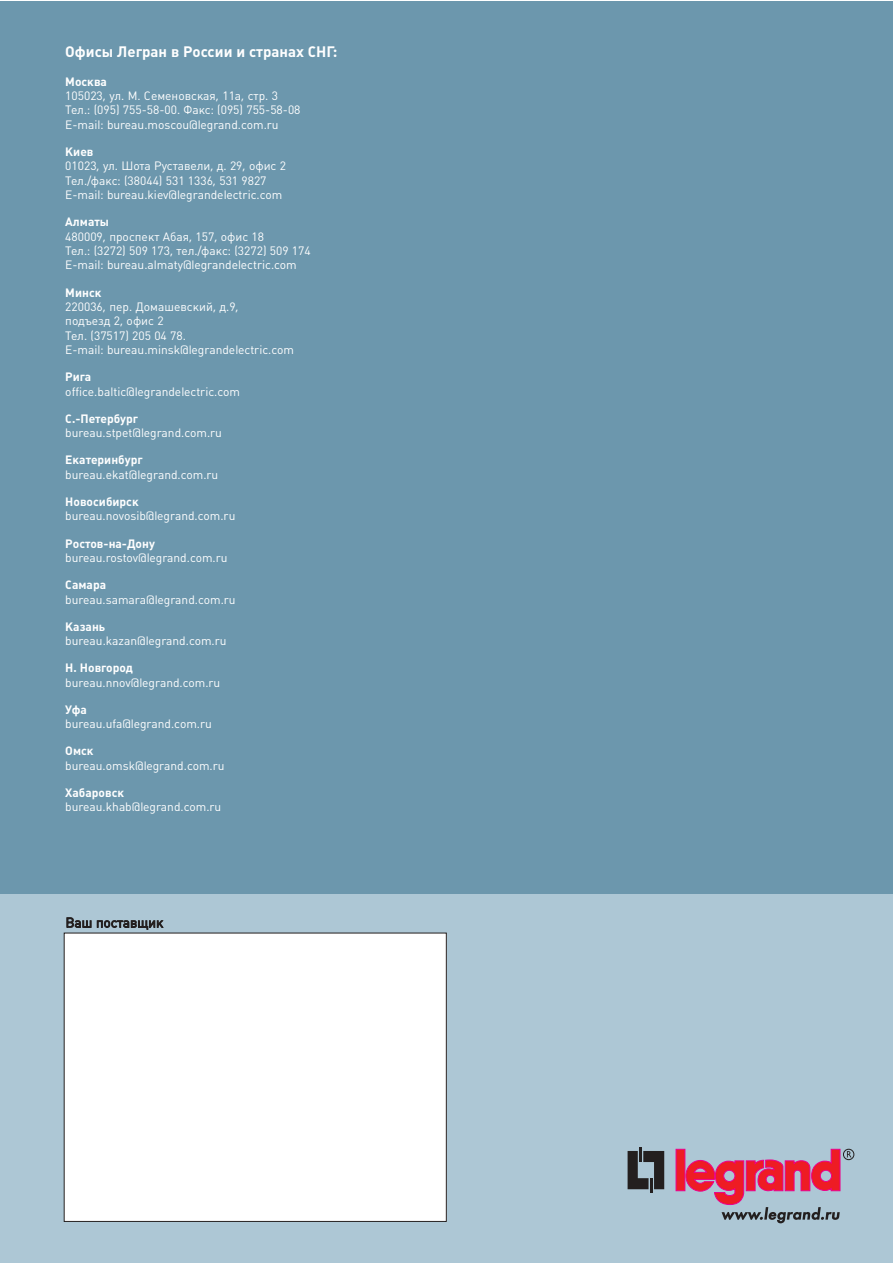
<style>
.page{position:relative;width:893px;height:1263px;background:#fff}
.page>*{position:absolute;margin:0;border:0;box-sizing:border-box;transform-origin:0 0}
.t1{font:700 15px "Plumb";color:#fff}
.t2{font:13.5px "Plumb";letter-spacing:-.005em;color:#231f1f}
.t3{font:12px/14.4px "Plumb";color:#fff}
.t4{font:700 12px "Plumb";color:#fff}
</style>
<div class="page">
<div style="left:0;top:2px;width:892px;height:892px;background:#6c97ad"></div>
<div style="left:0;top:894px;width:892px;height:369px;background:#adc7d5"></div>
<svg style="left:627px;top:1147px;width:37px;height:46px"></svg>
<div style="left:843px;top:1149px;width:11px;height:11px;border:1px solid #231f1f;border-radius:50%"></div>
<svg style="left:846px;top:1151px;width:5px;height:6px"></svg>
<div style="left:676px;top:1149px;width:9px;height:42px;background:#ee1c24;border:1px solid #ed008b"></div>
<svg style="left:685px;top:1149px;width:155px;height:74px"></svg>
<div style="left:64px;top:933px;width:382px;height:288px;background:#fff"></div>
<p class="t1" style="left:65px;top:46px;width:273px">Офисы Легран в России и странах СНГ:</p>
<p class="t4" style="left:65px;top:77px;width:43px">Москва</p>
<p class="t3" style="left:65px;top:90px;width:237px">105023, ул. М. Семеновская, 11а, стр. 3<br>Тел.: (095) 755-58-00. Факс: (095) 755-58-08<br>E-mail: bureau.moscou@legrand.com.ru</p>
<p class="t4" style="left:65px;top:147px;width:30px">Киев</p>
<p class="t3" style="left:65px;top:160px;width:222px">01023, ул. Шота Руставели, д. 29, офис 2<br>Тел./факс: (38044) 531 1336, 531 9827<br>E-mail: bureau.kiev@legrandelectric.com</p>
<p class="t4" style="left:65px;top:218px;width:45px">Алматы</p>
<p class="t3" style="left:65px;top:231px;width:247px">480009, проспект Абая, 157, офис 18<br>Тел.: (3272) 509 173, тел./факс: (3272) 509 174<br>E-mail: bureau.almaty@legrandelectric.com</p>
<p class="t4" style="left:65px;top:288px;width:38px">Минск</p>
<p class="t3" style="left:65px;top:301px;width:230px">220036, пер. Домашевский, д.9,<br>подъезд 2, офис 2<br>Тел. (37517) 205 04 78.<br>E-mail: bureau.minsk@legrandelectric.com</p>
<p class="t4" style="left:65px;top:373px;width:27px">Рига</p>
<p class="t3" style="left:65px;top:386px;width:176px">office.baltic@legrandelectric.com</p>
<p class="t4" style="left:65px;top:414px;width:74px">С.-Петербург</p>
<p class="t3" style="left:65px;top:427px;width:158px">bureau.stpet@legrand.com.ru</p>
<p class="t4" style="left:65px;top:456px;width:79px">Екатеринбург</p>
<p class="t3" style="left:65px;top:469px;width:154px">bureau.ekat@legrand.com.ru</p>
<p class="t4" style="left:65px;top:498px;width:75px">Новосибирск</p>
<p class="t3" style="left:65px;top:510px;width:172px">bureau.novosib@legrand.com.ru</p>
<p class="t4" style="left:65px;top:539px;width:91px">Ростов-на-Дону</p>
<p class="t3" style="left:65px;top:552px;width:164px">bureau.rostov@legrand.com.ru</p>
<p class="t4" style="left:65px;top:581px;width:42px">Самара</p>
<p class="t3" style="left:65px;top:593px;width:172px">bureau.samara@legrand.com.ru</p>
<p class="t4" style="left:65px;top:622px;width:41px">Казань</p>
<p class="t3" style="left:65px;top:635px;width:163px">bureau.kazan@legrand.com.ru</p>
<p class="t4" style="left:65px;top:664px;width:69px">Н. Новгород</p>
<p class="t3" style="left:65px;top:677px;width:156px">bureau.nnov@legrand.com.ru</p>
<p class="t4" style="left:65px;top:705px;width:23px">Уфа</p>
<p class="t3" style="left:65px;top:718px;width:148px">bureau.ufa@legrand.com.ru</p>
<p class="t4" style="left:65px;top:747px;width:30px">Омск</p>
<p class="t3" style="left:65px;top:760px;width:161px">bureau.omsk@legrand.com.ru</p>
<p class="t4" style="left:65px;top:788px;width:60px">Хабаровск</p>
<p class="t3" style="left:65px;top:801px;width:157px">bureau.khab@legrand.com.ru</p>
<p class="t2" style="left:65px;top:918px;width:99px">Ваш поставщик</p>
</div>
